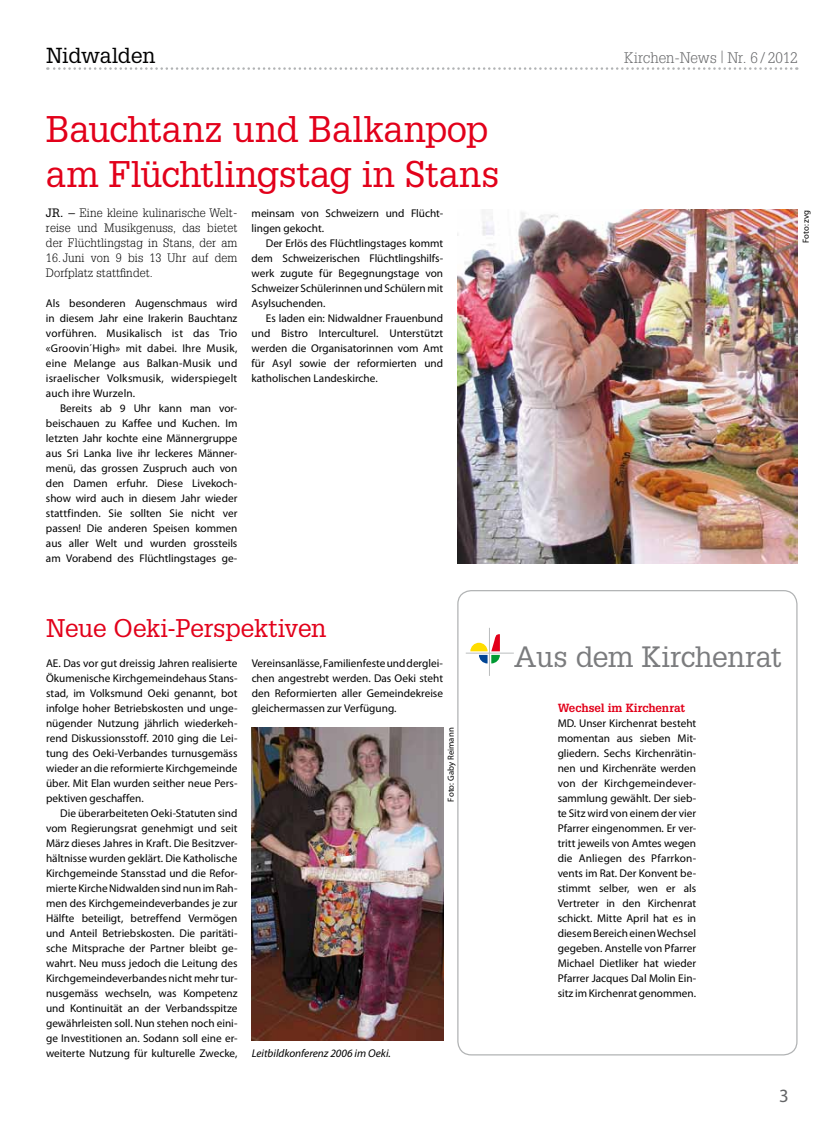
<style>
.page{position:relative;width:833px;height:1134px;background:#fff}
.page>*{position:absolute;margin:0;border:0;box-sizing:border-box;transform-origin:0 0}
.t1{font:36.25px/45px "Glypha LT Std";letter-spacing:-.005em;color:#e2001a}
.t2{font:28.75px "Glypha LT Std";letter-spacing:-.02em;color:#7b7c7e}
.t3{font:25px "Glypha LT Std";letter-spacing:-.02em;color:#e2001a}
.t4{font:21.25px "Glypha LT Std";letter-spacing:-.01em;color:#000}
.t5{font:18.75px "Myriad Pro";color:#646567}
.t6{font:300 15px "Glypha LT Std";letter-spacing:-.005em;color:#646567}
.t7{font:300 11.88px/15px "Glypha LT Std";letter-spacing:.01em;color:#000;text-align:justify}
.t8{font:700 11.5px "Glypha LT Std";color:#e2001a}
.t9{font:11.25px/15px "Myriad Pro";color:#000;text-align:justify}
.t10{font:italic 11.25px "Myriad Pro";letter-spacing:-.005em;color:#000}
.t11{font:8.75px "Myriad Pro";letter-spacing:.005em;color:#000}
.s1{font-weight:400}
</style>
<div class="page">
<svg style="left:47px;top:67px;width:750px;height:3px"></svg>
<svg style="left:470px;top:634px;width:30px;height:29px"></svg>
<hr style="left:489px;top:628px;width:1px;height:48px;background:#bbbdbe">
<hr style="left:466px;top:653px;width:48px;height:1px;background:#bbbdbe">
<img style="left:457px;top:209px;width:340px;height:354px">
<img style="left:252px;top:727px;width:191px;height:313px">
<h3 class="t4" style="left:46px;top:42px;width:111px">Nidwalden</h3>
<h3 class="t6" style="left:624px;top:49px;width:175px">Kirchen-News <sup>|</sup> Nr. 6 / 2012</h3>
<h1 class="t1" style="left:46px;top:106px;width:455px">Bauchtanz und Balkanpop am Flüchtlingstag in Stans</h1>
<p class="t7" style="left:46px;top:206px;width:193px"><span class="s1">JR. –</span> Eine kleine kulinarische Welt&shy;reise und Musikgenuss, das bietet der Flüchtlingstag in Stans, der am</p>
<p class="t7" style="left:46px;top:251px;width:193px">16. Juni von 9 bis 13 Uhr auf dem<br>Dorfplatz stattfindet.</p>
<p class="t9" style="left:46px;top:296px;width:193px">Als besonderen Augenschmaus wird in diesem Jahr eine Irakerin Bauchtanz vorführen. Musikalisch ist das Trio «Groovin΄High» mit dabei. Ihre Musik, eine Melange aus Balkan-Musik und israelischer Volksmusik, widerspiegelt auch ihre Wurzeln.</p>
<p class="t9" style="left:46px;top:401px;width:193px;text-indent:14px">Bereits ab 9 Uhr kann man vor&shy;beischauen zu Kaffee und Kuchen. Im letzten Jahr kochte eine Männergruppe aus Sri Lanka live ihr leckeres Männer&shy;menü, das grossen Zuspruch auch von den Damen erfuhr. Diese Livekoch&shy;show wird auch in diesem Jahr wieder stattfinden. Sie sollten Sie nicht ver passen! Die anderen Speisen kommen aus aller Welt und wurden grossteils am Vorabend des Flüchtlingstages ge-</p>
<p class="t9" style="left:251px;top:206px;width:193px">meinsam von Schweizern und Flücht&shy;lingen gekocht.</p>
<p class="t9" style="left:251px;top:236px;width:193px;text-indent:14px">Der Erlös des Flüchtlingstages kommt dem Schweizerischen Flüchtlingshilfs&shy;werk zugute für Begegnungstage von Schweizer Schülerinnen und Schülern mit Asylsuchenden.</p>
<p class="t9" style="left:251px;top:311px;width:193px;text-indent:14px">Es laden ein: Nidwaldner Frauenbund und Bistro Interculturel. Unterstützt werden die Organisatorinnen vom Amt für Asyl sowie der reformierten und katholischen Landeskirche.</p>
<p class="t11" style="left:800px;top:243px;width:35px;rotate:-90deg">Foto: zvg</p>
<h3 class="t3" style="left:46px;top:613px;width:282px">Neue Oeki-Perspektiven</h3>
<p class="t9" style="left:46px;top:656px;width:193px">AE. Das vor gut dreissig Jahren realisierte Ökumenische Kirchgemeindehaus Stans&shy;stad, im Volksmund Oeki genannt, bot infolge hoher Betriebskosten und unge&shy;nügender Nutzung jährlich wiederkeh&shy;rend Diskussionsstoff. 2010 ging die Lei&shy;tung des Oeki-Verbandes turnusgemäss wieder an die reformierte Kirchgemeinde über. Mit Elan wurden seither neue Pers&shy;pektiven geschaffen.</p>
<p class="t9" style="left:46px;top:806px;width:193px;text-indent:14px">Die überarbeiteten Oeki-Statuten sind vom Regierungsrat genehmigt und seit März dieses Jahres in Kraft. Die Besitzver&shy;hältnisse wurden geklärt. Die Katholische Kirchgemeinde Stansstad und die Refor&shy;mierte Kirche Nidwalden sind nun im Rah&shy;men des Kirchgemeindeverbandes je zur Hälfte beteiligt, betreffend Vermögen und Anteil Betriebskosten. Die paritäti&shy;sche Mitsprache der Partner bleibt ge&shy;wahrt. Neu muss jedoch die Leitung des Kirchgemeindeverbandes nicht mehr tur&shy;nusgemäss wechseln, was Kompetenz und Kontinuität an der Verbandsspitze gewährleisten soll. Nun stehen noch eini&shy;ge Investitionen an. Sodann soll eine er&shy;weiterte Nutzung für kulturelle Zwecke,</p>
<p class="t9" style="left:252px;top:656px;width:193px">Vereinsanlässe, Familienfeste und derglei&shy;chen angestrebt werden. Das Oeki steht den Reformierten aller Gemeindekreise gleichermassen zur Verfügung.</p>
<p class="t11" style="left:445px;top:801px;width:75px;rotate:-90deg">Foto: Gaby Reimann</p>
<p class="t10" style="left:252px;top:1046px;width:141px">Leitbildkonferenz 2006 im Oeki.</p>
<h2 class="t2" style="left:514px;top:640px;width:269px">Aus dem Kirchenrat</h2>
<p class="t8" style="left:557px;top:701px;width:129px">Wechsel im Kirchenrat</p>
<p class="t9" style="left:557px;top:716px;width:140px">MD. Unser Kirchenrat besteht momentan aus sieben Mit&shy;gliedern. Sechs Kirchenrätin&shy;nen und Kirchenräte werden von der Kirchgemeindever&shy;sammlung gewählt. Der sieb&shy;te Sitz wird von einem der vier Pfarrer eingenommen. Er ver&shy;tritt jeweils von Amtes wegen die Anliegen des Pfarrkon&shy;vents im Rat. Der Konvent be&shy;stimmt selber, wen er als Vertreter in den Kirchenrat schickt. Mitte April hat es in diesem Bereich einen Wechsel gegeben. Anstelle von Pfarrer Michael Dietliker hat wieder Pfarrer Jacques Dal Molin Ein&shy;sitz im Kirchenrat genommen.</p>
<h3 class="t5" style="left:779px;top:1084px;width:11px">3</h3>
</div>
